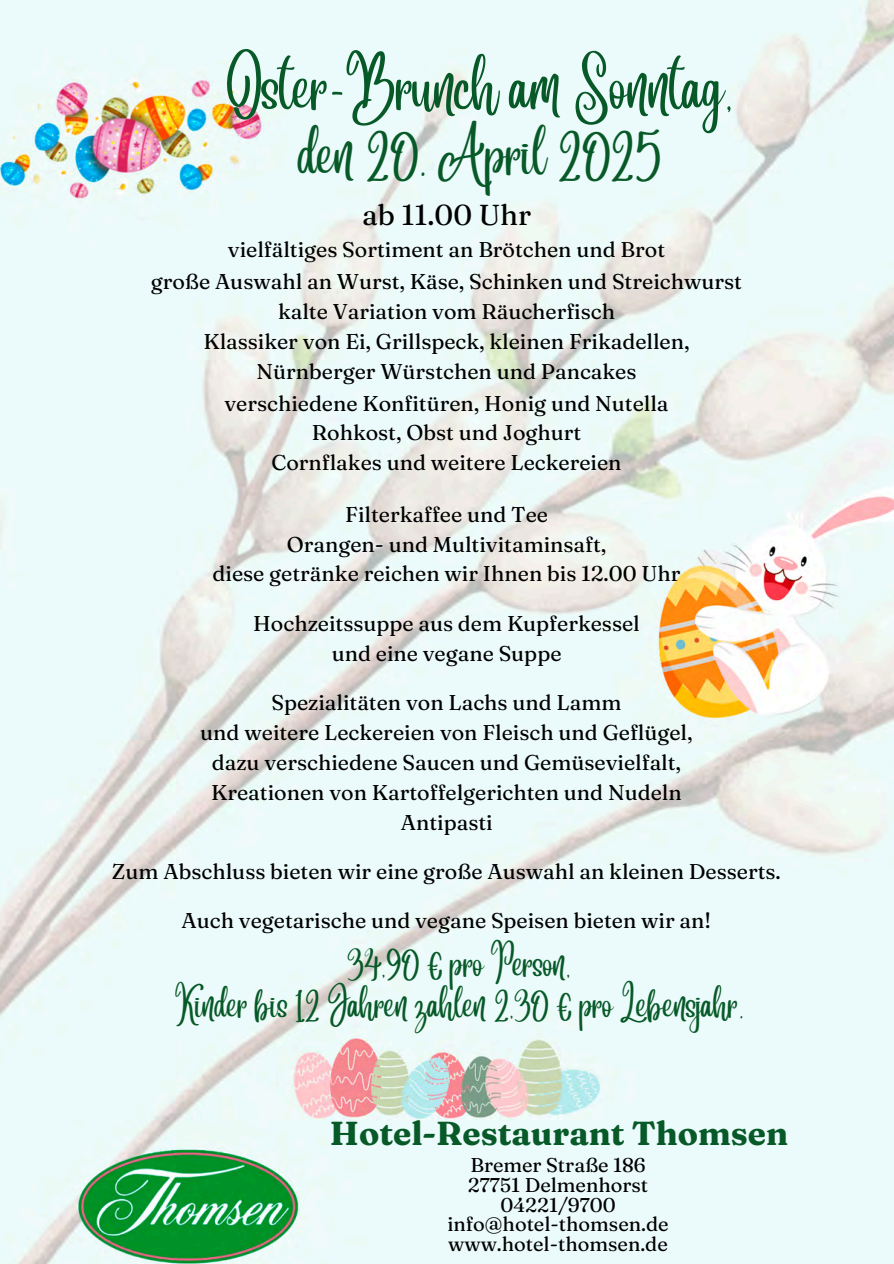
<style>
.page{position:relative;width:894px;height:1264px;background:#fff}
.page>*{position:absolute;margin:0;border:0;box-sizing:border-box;transform-origin:0 0}
.t1{font:50.1px "Angelina";color:#075928}
.t2{font:45.9px "Angelina";color:#075928}
.t3{font:700 33.15px "Fraunces 9 pt";color:#075928}
.t4{font:29.25px/40.7px "Angelina";color:#075928;text-align:center}
.t5{font:28.8px "Fraunces 9 pt";color:#000}
.t6{font:21.3px "Fraunces 9 pt";color:#000}
.t7{font:19.95px "Fraunces 9 pt";color:#000}
</style>
<div class="page">
<img style="left:0;top:0;width:893px;height:1263px">
<p class="t1" style="left:226px;top:77px;width:508px">Oster-Brunch am Sonntag,</p>
<p class="t2" style="left:298px;top:145px;width:364px">den 20. April 2025</p>
<p class="t5" style="left:362px;top:197px;width:170px">ab 11.00 Uhr</p>
<h1 class="t6" style="left:228px;top:236px;width:438px">vielfältiges Sortiment an Brötchen und Brot</h1>
<p class="t6" style="left:151px;top:268px;width:592px">große Auswahl an Wurst, Käse, Schinken und Streichwurst</p>
<p class="t6" style="left:278px;top:298px;width:338px">kalte Variation vom Räucherfisch</p>
<p class="t6" style="left:203px;top:328px;width:487px">Klassiker von Ei, Grillspeck, kleinen Frikadellen,</p>
<p class="t6" style="left:256px;top:358px;width:381px">Nürnberger Würstchen und Pancakes</p>
<p class="t6" style="left:224px;top:390px;width:445px">verschiedene Konfitüren, Honig und Nutella</p>
<p class="t6" style="left:312px;top:419px;width:271px">Rohkost, Obst und Joghurt</p>
<p class="t6" style="left:271px;top:449px;width:351px">Cornflakes und weitere Leckereien</p>
<p class="t6" style="left:345px;top:501px;width:204px">Filterkaffee und Tee</p>
<p class="t6" style="left:287px;top:530px;width:321px">Orangen- und Multivitaminsaft,</p>
<p class="t6" style="left:212px;top:560px;width:469px">diese getränke reichen wir Ihnen bis 12.00 Uhr</p>
<p class="t6" style="left:253px;top:610px;width:388px">Hochzeitssuppe aus dem Kupferkessel</p>
<p class="t6" style="left:331px;top:640px;width:231px">und eine vegane Suppe</p>
<p class="t6" style="left:271px;top:689px;width:351px">Spezialitäten von Lachs und Lamm</p>
<p class="t6" style="left:200px;top:719px;width:493px">und weitere Leckereien von Fleisch und Geflügel,</p>
<p class="t6" style="left:212px;top:749px;width:470px">dazu verschiedene Saucen und Gemüsevielfalt,</p>
<p class="t6" style="left:211px;top:778px;width:472px">Kreationen von Kartoffelgerichten und Nudeln</p>
<p class="t6" style="left:400px;top:808px;width:93px">Antipasti</p>
<p class="t6" style="left:112px;top:858px;width:670px">Zum Abschluss bieten wir eine große Auswahl an kleinen Desserts.</p>
<p class="t6" style="left:182px;top:907px;width:531px">Auch vegetarische und vegane Speisen bieten wir an!</p>
<p class="t4" style="left:174px;top:954px;width:570px">34,90 € pro Person,<br>Kinder bis 12 Jahren zahlen 2,30 € pro Lebensjahr.</p>
<p class="t3" style="left:330px;top:1112px;width:459px">Hotel-Restaurant Thomsen</p>
<p class="t7" style="left:470px;top:1152px;width:177px">Bremer Straße 186</p>
<h3 class="t7" style="left:467px;top:1172px;width:182px">27751 Delmenhorst</h3>
<h2 class="t7" style="left:500px;top:1192px;width:117px">04221/9700</h2>
<p class="t7" style="left:447px;top:1211px;width:223px">info@hotel-thomsen.de</p>
<p class="t7" style="left:448px;top:1231px;width:221px">www.hotel-thomsen.de</p>
</div>
